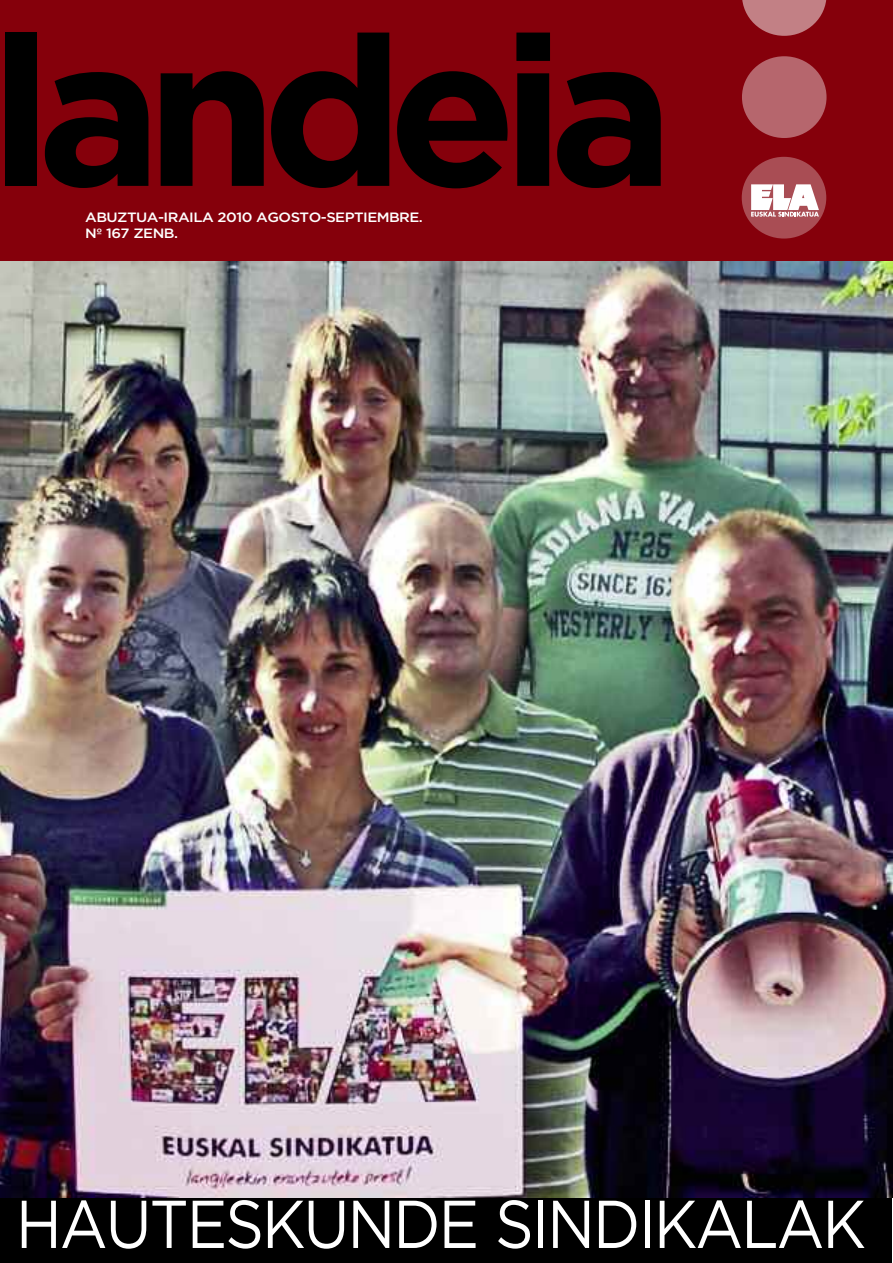
<style>
.page{position:relative;width:893px;height:1263px;background:#fff}
.page>*{position:absolute;margin:0;border:0;box-sizing:border-box;transform-origin:0 0}
.t1{font:700 210px "Gotham";letter-spacing:-.075em;color:#000}
.t2{font:67.5px "Gotham";letter-spacing:-.035em;color:#fff;scale:.9 1}
.t3{font:500 13.5px "Gotham";letter-spacing:-.035em;color:#fff;scale:1.1 1}
</style>
<div class="page">
<div style="left:0;top:0;width:893px;height:266px;background:#85000b"></div>
<svg style="left:742px;top:0;width:84px;height:36px"></svg>
<div style="left:742px;top:56px;width:84px;height:82px;background:#b6666d;border-radius:50%"></div>
<div style="left:742px;top:157px;width:84px;height:82px;background:#a94d54;border-radius:50%"></div>
<svg style="left:751px;top:184px;width:68px;height:33px"></svg>
<div style="left:0;top:1194px;width:892px;height:69px;background:#000"></div>
<img style="left:0;top:262px;width:892px;height:935px">
<h1 class="t1" style="left:-11px;top:-10px;width:686px">landeia</h1>
<p class="t3" style="left:85px;top:209px;width:308px">ABUZTUA-IRAILA 2010 AGOSTO-SEPTIEMBRE.</p>
<p class="t3" style="left:85px;top:226px;width:86px">Nº 167 ZENB.</p>
<h2 class="t2" style="left:16px;top:1187px;width:946px">HAUTESKUNDE SINDIKALAK</h2>
</div>
